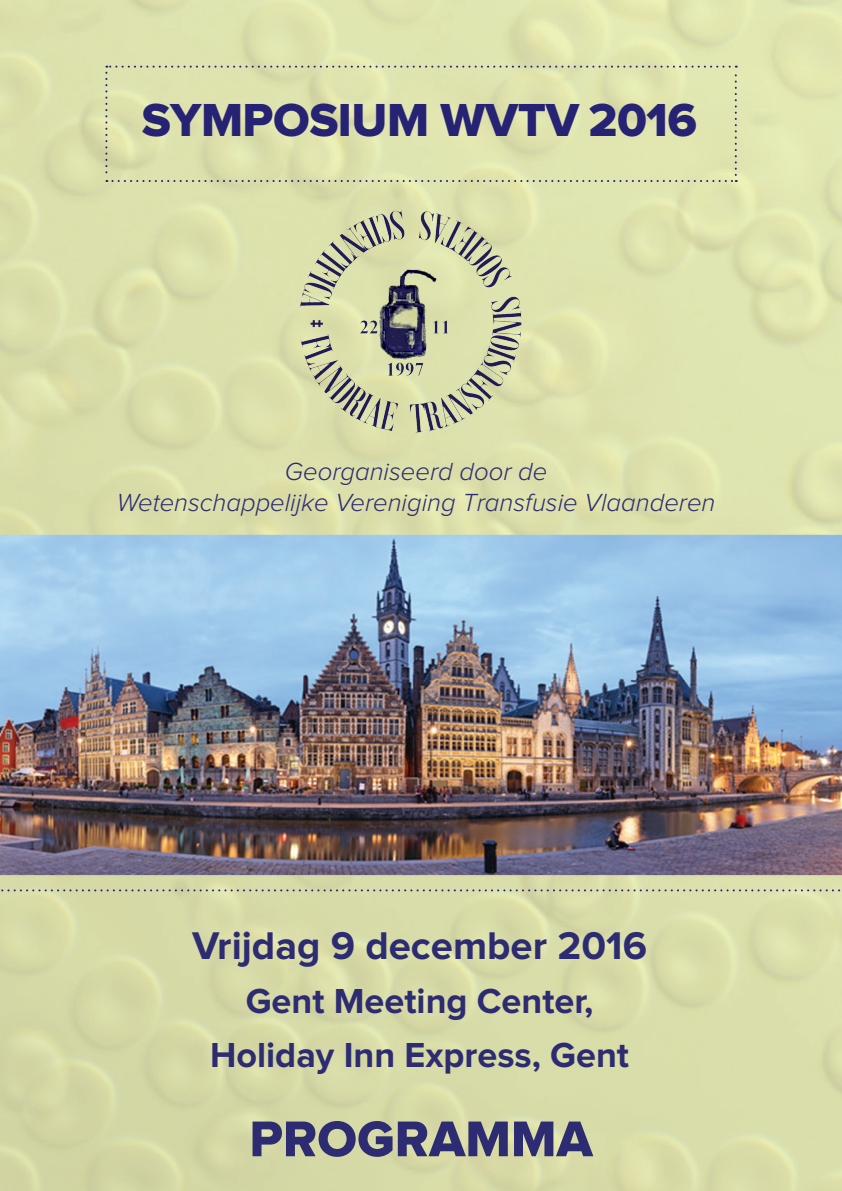
<style>
.page{position:relative;width:842px;height:1191px;background:#fff}
.page>*{position:absolute;margin:0;border:0;box-sizing:border-box;transform-origin:0 0}
.t1{font:52px "Proxima Nova Extrabld";color:#2d2b71}
.t2{font:48px "Proxima Nova Extrabld";letter-spacing:-.01em;color:#262274}
.t3{font:700 40px "Proxima Nova";color:#2d2b71}
.t4{font:700 36px "Proxima Nova";color:#2d2b71}
.t5{font:italic 300 25.6px "Proxima Nova";color:#2d2b71}
</style>
<div class="page">
<img style="left:0;top:0;width:842px;height:1191px">
<img style="left:289px;top:200px;width:244px;height:244px">
<svg style="left:0;top:889px;width:842px;height:2px;background:#b1b49d"></svg>
<svg style="left:105px;top:66px;width:632px;height:116px;background:#dde1ad"></svg>
<p class="t2" style="left:142px;top:98px;width:557px">SYMPOSIUM WVTV 2016</p>
<p class="t5" style="left:285px;top:460px;width:264px">Georganiseerd door de</p>
<p class="t5" style="left:117px;top:491px;width:600px">Wetenschappelijke Vereniging Transfusie Vlaanderen</p>
<p class="t3" style="left:192px;top:927px;width:456px">Vrijdag 9 december 2016</p>
<p class="t4" style="left:246px;top:984px;width:349px">Gent Meeting Center,</p>
<p class="t4" style="left:210px;top:1038px;width:421px">Holiday Inn Express, Gent</p>
<p class="t1" style="left:249px;top:1115px;width:345px">PROGRAMMA</p>
</div>
